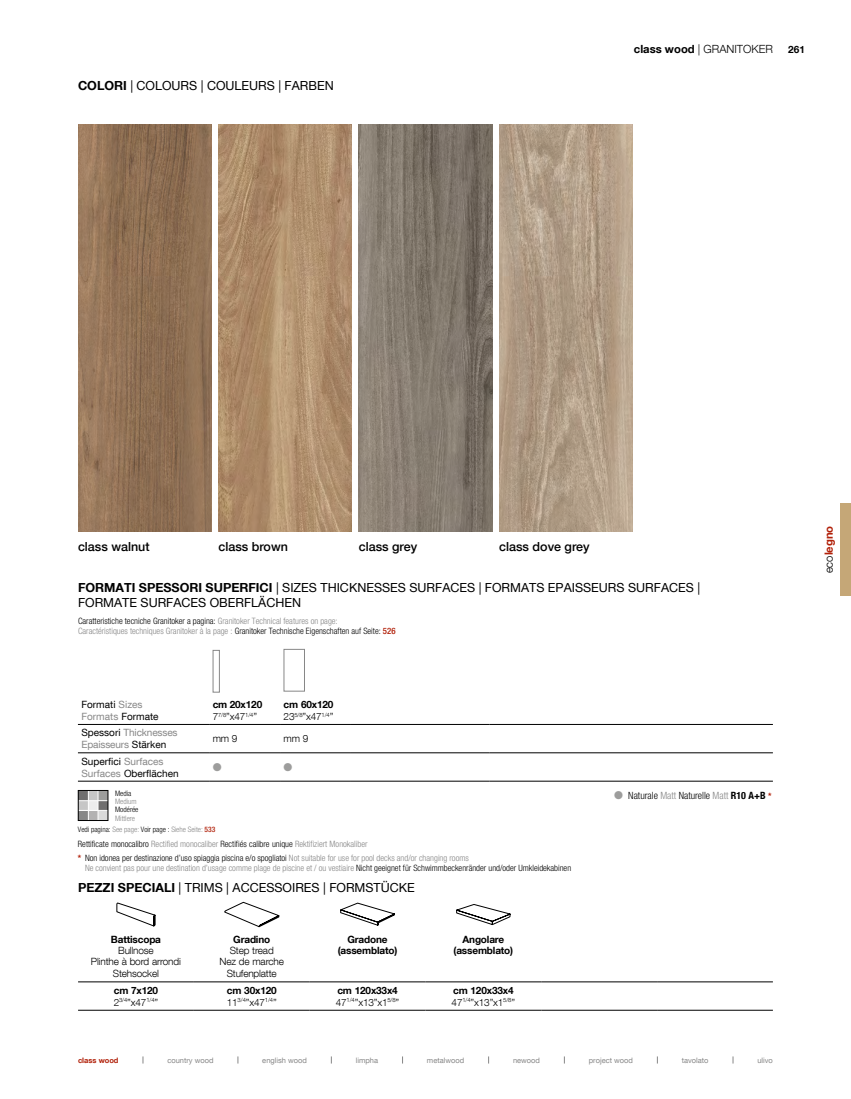
<style>
.page{position:relative;width:851px;height:1099px;background:#fff}
.page>*{position:absolute;margin:0;border:0;box-sizing:border-box;transform-origin:0 0}
.t1{font:12.5px/15px "Helvetica Neue LT Com";color:#000}
.t2{font:500 12.5px "Helvetica Neue LT Com";color:#000}
.t3{font:300 11.25px "Helvetica Neue LT Com";color:#000}
.t4{font:700 11.25px "Helvetica Neue LT Com";color:#b12009}
.t5{font:11.25px "Zapf Dingbats ITC";color:#9d9d9c}
.t6{font:700 10px/12px "Helvetica Neue LT Com";letter-spacing:-.015em;color:#000}
.t7{font:300 10px/11.2px "Helvetica Neue LT Com";letter-spacing:-.015em;color:#000;text-align:center}
.t8{font:10px/12px "Helvetica Neue LT Com";color:#000}
.t9{font:10px/12px "Helvetica Neue LT Com";letter-spacing:-.015em;color:#878787}
.t10{font:300 condensed 10px "Helvetica Neue LT Com";color:#000}
.t11{font:300 condensed 8.75px/14px "Helvetica Neue LT Com";color:#000}
.t12{font:300 condensed 8.75px "Helvetica Neue LT Com";color:#878787}
.t13{font:7.5px "Helvetica Neue LT Com";color:#878787}
.t14{font:300 condensed 7.5px/11.5px "Helvetica Neue LT Com";color:#878787}
.t15{font:300 condensed 7.5px "Helvetica Neue LT Com";color:#000}
.t16{font:700 7.5px "Helvetica Neue LT Com";color:#b12009}
.s1{font-weight:700}
.s2{color:#878787}
.s3{font-weight:500;color:#b12009}
.s4{font-weight:300}
.s5{color:#000}
.s6{font-weight:700;color:#b12009}
.s7{color:#9d9d9c}
.s8{font-weight:700;font-size:8.75px;color:#b12009}
.s9{font-weight:300;color:#000}
</style>
<div class="page">
<img style="left:78px;top:124px;width:133px;height:407px">
<img style="left:218px;top:124px;width:133px;height:407px">
<img style="left:359px;top:124px;width:133px;height:407px">
<img style="left:499px;top:124px;width:133px;height:407px">
<hr style="left:78px;top:724px;width:131px;height:1px;background:#000">
<hr style="left:209px;top:724px;width:71px;height:1px;background:#000">
<hr style="left:280px;top:724px;width:71px;height:1px;background:#000">
<hr style="left:351px;top:724px;width:138px;height:1px;background:#000">
<hr style="left:489px;top:724px;width:283px;height:1px;background:#000">
<hr style="left:78px;top:752px;width:131px;height:1px;background:#000">
<hr style="left:209px;top:752px;width:71px;height:1px;background:#000">
<hr style="left:280px;top:752px;width:71px;height:1px;background:#000">
<hr style="left:351px;top:752px;width:138px;height:1px;background:#000">
<hr style="left:489px;top:752px;width:283px;height:1px;background:#000">
<hr style="left:78px;top:781px;width:131px;height:1px;background:#000">
<hr style="left:209px;top:781px;width:71px;height:1px;background:#000">
<hr style="left:280px;top:781px;width:71px;height:1px;background:#000">
<hr style="left:351px;top:781px;width:138px;height:1px;background:#000">
<hr style="left:489px;top:781px;width:283px;height:1px;background:#000">
<div style="left:213px;top:650px;width:7px;height:42px;border:1px solid #878787"></div>
<div style="left:283px;top:649px;width:22px;height:42px;border:1px solid #878787"></div>
<div style="left:88px;top:810px;width:10px;height:10px;background:#b3b2b2"></div>
<div style="left:98px;top:790px;width:10px;height:10px;background:#9d9d9c"></div>
<div style="left:98px;top:800px;width:10px;height:10px;background:#706f6f"></div>
<div style="left:98px;top:810px;width:10px;height:10px;background:#dadada"></div>
<div style="left:78px;top:790px;width:10px;height:10px;background:#706f6f"></div>
<div style="left:88px;top:790px;width:10px;height:10px;background:#c6c6c6"></div>
<div style="left:78px;top:800px;width:10px;height:10px;background:#c6c6c6"></div>
<div style="left:88px;top:800px;width:10px;height:10px;background:#ededed"></div>
<div style="left:78px;top:810px;width:10px;height:10px;background:#878787"></div>
<hr style="left:78px;top:800px;width:30px;height:1px;background:#fff">
<hr style="left:78px;top:810px;width:30px;height:1px;background:#fff">
<hr style="left:98px;top:790px;width:1px;height:30px;background:#fff">
<hr style="left:88px;top:790px;width:1px;height:30px;background:#fff">
<div style="left:78px;top:790px;width:30px;height:30px;border:1px solid #000"></div>
<hr style="left:78px;top:981px;width:116px;height:1px;background:#000">
<hr style="left:194px;top:981px;width:115px;height:1px;background:#000">
<hr style="left:309px;top:981px;width:116px;height:1px;background:#000">
<hr style="left:425px;top:981px;width:116px;height:1px;background:#000">
<hr style="left:541px;top:981px;width:116px;height:1px;background:#000">
<hr style="left:657px;top:981px;width:115px;height:1px;background:#000">
<hr style="left:78px;top:1010px;width:116px;height:1px;background:#000">
<hr style="left:194px;top:1010px;width:115px;height:1px;background:#000">
<hr style="left:309px;top:1010px;width:116px;height:1px;background:#000">
<hr style="left:425px;top:1010px;width:116px;height:1px;background:#000">
<hr style="left:541px;top:1010px;width:116px;height:1px;background:#000">
<hr style="left:657px;top:1010px;width:115px;height:1px;background:#000">
<svg style="left:116px;top:902px;width:40px;height:25px"></svg>
<svg style="left:224px;top:901px;width:55px;height:26px"></svg>
<svg style="left:340px;top:902px;width:55px;height:24px"></svg>
<svg style="left:456px;top:904px;width:55px;height:21px"></svg>
<div style="left:840px;top:503px;width:10px;height:92px;background:#c5a777"></div>
<h1 class="t1" style="left:78px;top:78px;width:257px"><span class="s1">COLORI</span> | COLOURS | COULEURS | FARBEN</h1>
<p class="t3" style="left:633px;top:42px;width:140px"><span class="s1">class wood</span> | GRANITOKER</p>
<p class="t6" style="left:788px;top:43px;width:18px">261</p>
<h1 class="t2" style="left:78px;top:539px;width:73px">class walnut</h1>
<h1 class="t2" style="left:218px;top:539px;width:71px">class brown</h1>
<h1 class="t2" style="left:359px;top:539px;width:60px">class grey</h1>
<h1 class="t2" style="left:499px;top:539px;width:92px">class dove grey</h1>
<h1 class="t1" style="left:78px;top:579px;width:623px"><span class="s1">FORMATI SPESSORI SUPERFICI</span> | SIZES THICKNESSES SURFACES | FORMATS EPAISSEURS SURFACES |<br>FORMATE SURFACES OBERFLÄCHEN</h1>
<p class="t11" style="left:78px;top:615px;width:319px;line-height:10.5px">Caratteristiche tecniche Granitoker a pagina: <span class="s2">Granitoker Technical features on page:<br>Caractéristiques techniques Granitoker à la page :</span> Granitoker Technische Eigenschaften auf Seite: <span class="s3">526</span></p>
<p class="t8" style="left:81px;top:698px;width:79px">Formati <span class="s2">Sizes<br>Formats</span> Formate</p>
<p class="t6" style="left:213px;top:698px;width:51px">cm 20x120<br><span class="s4">7</span><sup>7/8</sup><span class="s4">”x47</span><sup>1/4</sup><span class="s4">”</span></p>
<p class="t6" style="left:283px;top:698px;width:51px">cm 60x120<br><span class="s4">23</span><sup>5/8</sup><span class="s4">”x47</span><sup>1/4</sup><span class="s4">”</span></p>
<p class="t9" style="left:81px;top:726px;width:98px"><span class="s5">Spessori</span> Thicknesses<br>Epaisseurs <span class="s5">Stärken</span></p>
<p class="t7" style="left:213px;top:732px;width:26px">mm 9</p>
<p class="t7" style="left:283px;top:732px;width:26px">mm 9</p>
<p class="t8" style="left:81px;top:754px;width:99px">Superfici <span class="s2">Surfaces<br>Surfaces</span> Oberflächen</p>
<p class="t5" style="left:213px;top:762px;width:10px">●</p>
<p class="t5" style="left:283px;top:762px;width:10px">●</p>
<p class="t15" style="left:115px;top:788px;width:18px">Media</p>
<p class="t14" style="left:115px;top:795px;width:23px">Medium</p>
<p class="t15" style="left:115px;top:805px;width:25px">Modérée</p>
<p class="t14" style="left:78px;top:812px;width:139px;text-indent:37px">Mittlere<br><span class="s5">Vedi pagina:</span> See page: <span class="s5">Voir page :</span> Siehe Seite: <span class="s3">533</span></p>
<p class="t11" style="left:78px;top:836px;width:392px">Rettificate monocalibro <span class="s2">Rectified monocaliber</span> Rectifiés calibre unique <span class="s2">Rektifiziert Monokaliber<br></span><span class="s6">*</span> Non idonea per destinazione d’uso spiaggia piscina e/o spogliatoi <span class="s2">Not suitable for use for pool decks and/or changing rooms</span></p>
<p class="t12" style="left:85px;top:863px;width:487px">Ne convient pas pour une destination d’usage comme plage de piscine et / ou vestiaire <span class="s5">Nicht geeignet für Schwimmbeckenränder und/oder Umkleidekabinen</span></p>
<h1 class="t1" style="left:78px;top:880px;width:338px"><span class="s1">PEZZI SPECIALI</span> | TRIMS | ACCESSOIRES | FORMSTÜCKE</h1>
<p class="t6" style="left:111px;top:933px;width:52px">Battiscopa</p>
<p class="t7" style="left:91px;top:944px;width:91px">Bullnose<br>Plinthe à bord arrondi<br>Stehsockel</p>
<p class="t6" style="left:233px;top:933px;width:39px">Gradino</p>
<p class="t7" style="left:219px;top:944px;width:66px">Step tread<br>Nez de marche<br>Stufenplatte</p>
<p class="t6" style="left:338px;top:933px;width:61px;line-height:11.2px;text-align:center">Gradone (assemblato)</p>
<p class="t6" style="left:453px;top:933px;width:61px;line-height:11.2px;text-align:center">Angolare (assemblato)</p>
<p class="t6" style="left:114px;top:983px;width:46px">cm 7x120<br><span class="s4">2</span><sup>3/4</sup><span class="s4">”x47</span><sup>1/4</sup><span class="s4">”</span></p>
<p class="t6" style="left:227px;top:983px;width:51px">cm 30x120<br><span class="s4">11</span><sup>3/4</sup><span class="s4">”x47</span><sup>1/4</sup><span class="s4">”</span></p>
<p class="t6" style="left:336px;top:983px;width:65px">cm 120x33x4<br><span class="s4">47</span><sup>1/4</sup><span class="s4">”x13”x1</span><sup>5/8</sup><span class="s4">”</span></p>
<p class="t6" style="left:451px;top:983px;width:65px">cm 120x33x4<br><span class="s4">47</span><sup>1/4</sup><span class="s4">”x13”x1</span><sup>5/8</sup><span class="s4">”</span></p>
<p class="t10" style="left:614px;top:789px;width:159px"><span class="s7">●</span> Naturale <span class="s2">Matt</span> Naturelle <span class="s2">Matt</span> <span class="s1">R10 A+B</span> <span class="s8">*</span></p>
<p class="t16" style="left:78px;top:1055px;width:42px">class wood</p>
<p class="t13" style="left:167px;top:1055px;width:48px">country wood</p>
<p class="t13" style="left:262px;top:1055px;width:46px">english wood</p>
<p class="t13" style="left:355px;top:1055px;width:24px">limpha</p>
<p class="t13" style="left:427px;top:1055px;width:39px">metalwood</p>
<p class="t13" style="left:513px;top:1055px;width:28px">newood</p>
<p class="t13" style="left:588px;top:1055px;width:46px">project wood</p>
<p class="t13" style="left:681px;top:1055px;width:28px">tavolato</p>
<p class="t13" style="left:757px;top:1055px;width:17px">ulivo</p>
<p class="t4" style="left:821px;top:573px;width:49px;rotate:-90deg"><span class="s9">eco</span>legno</p>
</div>
